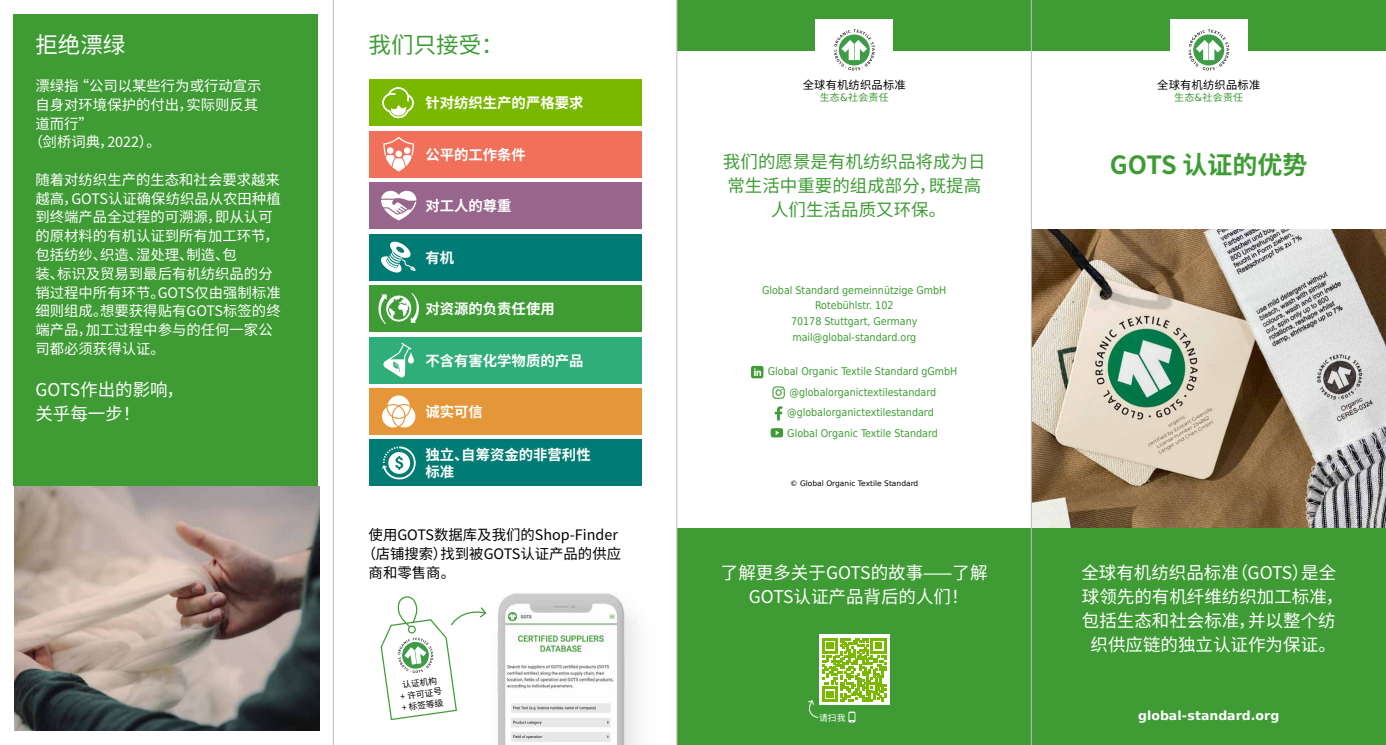
<style>
.page{position:relative;width:1386px;height:745px;background:#fff}
.page>*{position:absolute;margin:0;border:0;box-sizing:border-box;transform-origin:0 0}
.t1{font:700 25px "Noto Sans SC";color:#3f9c35}
.t2{font:22.5px "Noto Sans SC";color:#3f9c35}
.t3{font:22.5px "Noto Sans SC";color:#fff}
.t4{font:17.5px/23.8px "Noto Sans SC";color:#fff;text-align:center}
.t5{font:17.5px/23.8px "Noto Sans SC";color:#3f9c35;text-align:center}
.t6{font:14.38px/18.8px "Noto Sans SC";color:#fff}
.t7{font:700 14.38px/17.5px "Noto Sans SC";color:#fff}
.t8{font:14.38px "Noto Sans SC";color:#000}
.t9{font:700 12.5px "DejaVu Sans";color:#fff}
.t10{font:11.25px "Noto Sans SC";letter-spacing:.02em;color:#000}
.t11{font:10.62px/15.6px "DejaVu Sans Condensed";color:#3f9c35}
.t12{font:10px "Noto Sans SC";letter-spacing:.02em;color:#3f9c35}
.t13{font:8.75px/11.2px "Noto Sans SC";color:#000;text-align:center}
.t14{font:8.75px "Noto Sans SC";color:#fff}
.t15{font:7.5px "DejaVu Sans";color:#000}
.s1{font-family:"DejaVu Sans"}
</style>
<div class="page">
<img style="left:1032px;top:229px;width:353px;height:299px">
<div style="left:677px;top:528px;width:708px;height:216px;background:#3f9c35"></div>
<div style="left:677px;top:0;width:708px;height:50px;background:#3f9c35"></div>
<div style="left:1170px;top:20px;width:77px;height:61px;background:#fff"></div>
<div style="left:815px;top:20px;width:78px;height:61px;background:#fff"></div>
<svg style="left:772px;top:386px;width:13px;height:12px"></svg>
<svg style="left:751px;top:365px;width:12px;height:13px"></svg>
<svg style="left:774px;top:406px;width:8px;height:14px"></svg>
<svg style="left:770px;top:428px;width:13px;height:9px"></svg>
<div style="left:369px;top:131px;width:272px;height:46px;background:#f07059"></div>
<svg style="left:383px;top:137px;width:31px;height:34px"></svg>
<div style="left:369px;top:337px;width:272px;height:46px;background:#2fae7a"></div>
<svg style="left:383px;top:342px;width:31px;height:35px"></svg>
<div style="left:369px;top:388px;width:272px;height:46px;background:#e59639"></div>
<svg style="left:382px;top:395px;width:34px;height:33px"></svg>
<div style="left:369px;top:439px;width:272px;height:46px;background:#007c75"></div>
<svg style="left:382px;top:446px;width:34px;height:33px"></svg>
<img style="left:497px;top:593px;width:140px;height:151px">
<div style="left:369px;top:182px;width:272px;height:46px;background:#98668d"></div>
<svg style="left:381px;top:190px;width:35px;height:30px"></svg>
<div style="left:369px;top:234px;width:272px;height:46px;background:#007c75"></div>
<svg style="left:381px;top:241px;width:35px;height:32px"></svg>
<div style="left:369px;top:285px;width:272px;height:46px;background:#3f9c35"></div>
<svg style="left:378px;top:293px;width:41px;height:31px"></svg>
<div style="left:369px;top:80px;width:272px;height:46px;background:#7ab800"></div>
<svg style="left:382px;top:87px;width:32px;height:31px"></svg>
<div style="left:819px;top:634px;width:70px;height:70px;background:#fff"></div>
<svg style="left:808px;top:638px;width:78px;height:84px"></svg>
<div style="left:13px;top:14px;width:305px;height:471px;background:#3f9c35"></div>
<img style="left:14px;top:485px;width:305px;height:245px">
<svg style="left:1188px;top:29px;width:41px;height:41px"></svg>
<svg style="left:833px;top:29px;width:41px;height:41px"></svg>
<svg style="left:380px;top:596px;width:107px;height:124px"></svg>
<hr style="left:333px;top:0;width:1px;height:744px;background:#bcbcbc">
<hr style="left:676px;top:0;width:1px;height:744px;background:#bcbcbc">
<hr style="left:1031px;top:0;width:1px;height:744px;background:#bcbcbc">
<h2 class="t3" style="left:35px;top:32px;width:91px">拒绝漂绿</h2>
<p class="t6" style="left:35px;top:77px;width:228px">漂绿指 “公司以某些行为或行动宣示</p>
<p class="t6" style="left:35px;top:95px;width:224px">自身对环境保护的付出，实际则反其</p>
<p class="t6" style="left:35px;top:114px;width:59px">道而行”</p>
<p class="t6" style="left:29px;top:133px;width:134px">（剑桥词典，2022）。</p>
<p class="t6" style="left:35px;top:170px;width:247px">随着对纺织生产的生态和社会要求越来越高，GOTS认证确保纺织品从农田种植到终端产品全过程的可溯源，即从认可的原材料的有机认证到所有加工环节，包括纺纱、织造、湿处理、制造、包<br>装、标识及贸易到最后有机纺织品的分销过程中所有环节。GOTS仅由强制标准细则组成。想要获得贴有GOTS标签的终端产品，加工过程中参与的任何一家公司都必须获得认证。</p>
<p class="t4" style="left:35px;top:378px;width:150px;text-align:left">GOTS作出的影响，关乎每一步！</p>
<h2 class="t2" style="left:369px;top:32px;width:136px">我们只接受：</h2>
<p class="t7" style="left:425px;top:95px;width:160px">针对纺织生产的严格要求</p>
<p class="t7" style="left:425px;top:146px;width:102px">公平的工作条件</p>
<p class="t7" style="left:425px;top:197px;width:88px">对工人的尊重</p>
<p class="t7" style="left:425px;top:249px;width:30px">有机</p>
<p class="t7" style="left:425px;top:300px;width:131px">对资源的负责任使用</p>
<p class="t7" style="left:425px;top:352px;width:160px">不含有害化学物质的产品</p>
<p class="t7" style="left:425px;top:403px;width:59px">诚实可信</p>
<p class="t7" style="left:425px;top:446px;width:167px">独立、自筹资金的非营利性标准</p>
<p class="t8" style="left:369px;top:526px;width:251px">使用GOTS数据库及我们的Shop-Finder</p>
<p class="t8" style="left:362px;top:545px;width:261px">（店铺搜索）找到被GOTS认证产品的供应</p>
<p class="t8" style="left:369px;top:564px;width:88px">商和零售商。</p>
<p class="t13" style="left:398px;top:679px;width:43px;rotate:-8deg">认证机构+ 许可证号+ 标签等级</p>
<p class="t10" style="left:802px;top:78px;width:105px">全球有机纺织品标准</p>
<p class="t12" style="left:819px;top:92px;width:70px">生态<span class="s1">&amp;</span>社会责任</p>
<p class="t5" style="left:723px;top:150px;width:264px">我们的愿景是有机纺织品将成为日常生活中重要的组成部分，既提高人们生活品质又环保。</p>
<p class="t11" style="left:762px;top:281px;width:186px;text-align:center">Global Standard gemeinnützige GmbH<br>Rotebühlstr. 102<br>70178 Stuttgart, Germany mail@global-standard.org</p>
<p class="t11" style="left:768px;top:363px;width:191px">Global Organic Textile Standard gGmbH</p>
<p class="t11" style="left:787px;top:401px;width:152px;line-height:20.4px">@globalorganictextilestandard<br>Global Organic Textile Standard</p>
<p class="t11" style="left:789px;top:383px;width:148px">@globalorganictextilestandard</p>
<p class="t15" style="left:790px;top:477px;width:130px">© Global Organic Textile Standard</p>
<p class="t4" style="left:721px;top:561px;width:268px">了解更多关于GOTS的故事⸺了解<br>GOTS认证产品背后的人们！</p>
<p class="t14" style="left:819px;top:712px;width:28px">请扫我</p>
<p class="t10" style="left:1157px;top:78px;width:105px">全球有机纺织品标准</p>
<p class="t12" style="left:1174px;top:92px;width:70px">生态<span class="s1">&amp;</span>社会责任</p>
<h1 class="t1" style="left:1110px;top:151px;width:199px">GOTS 认证的优势</h1>
<p class="t4" style="left:1081px;top:561px;width:263px">全球有机纺织品标准（GOTS）是全球领先的有机纤维纺织加工标准，包括生态和社会标准，并以整个纺织供应链的独立认证作为保证。</p>
<p class="t9" style="left:1138px;top:705px;width:143px">global-standard.org</p>
</div>
